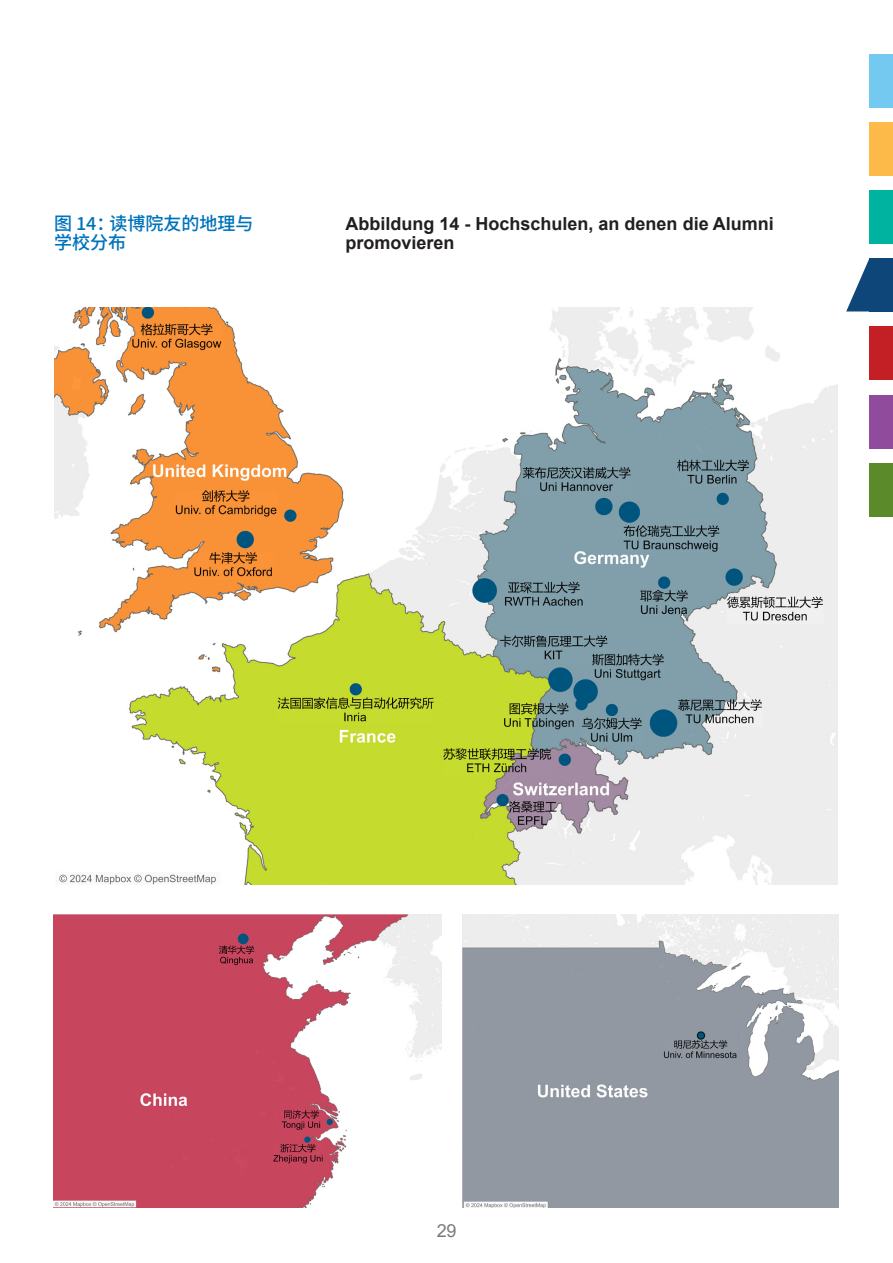
<style>
.page{position:relative;width:893px;height:1263px;background:#fff}
.page>*{position:absolute;margin:0;border:0;box-sizing:border-box;transform-origin:0 0}
.D_Überschrift{font:700 18px/19.5px "Arial";color:#231f20}
.Chin_Überschrift{font:500 18px/19.5px "Noto Sans SC";color:#0073bd}
.t1{font:18px "Arial";color:#231f20}
</style>
<div class="page">
<div style="left:870px;top:122px;width:23px;height:53px;background:#fdba49"></div>
<div style="left:870px;top:54px;width:23px;height:53px;background:#74c9f1"></div>
<div style="left:870px;top:190px;width:23px;height:53px;background:#00b2a0"></div>
<div style="left:870px;top:258px;width:23px;height:53px;background:#0e4679"></div>
<div style="left:870px;top:326px;width:23px;height:54px;background:#c22025"></div>
<div style="left:870px;top:395px;width:23px;height:54px;background:#904b9d"></div>
<div style="left:870px;top:463px;width:23px;height:54px;background:#5a8a2a"></div>
<img style="left:54px;top:308px;width:783px;height:576px">
<img style="left:53px;top:914px;width:389px;height:293px">
<img style="left:462px;top:914px;width:377px;height:293px">
<svg style="left:846px;top:258px;width:24px;height:53px"></svg>
<p class="Chin_Überschrift" style="left:54px;top:214px;width:201px">图 14：读博院友的地理与学校分布</p>
<p class="D_Überschrift" style="left:346px;top:214px;width:430px">Abbildung 14 - Hochschulen, an denen die Alumni promovieren</p>
<p class="t1" style="left:436px;top:1218px;width:22px">29</p>
</div>
